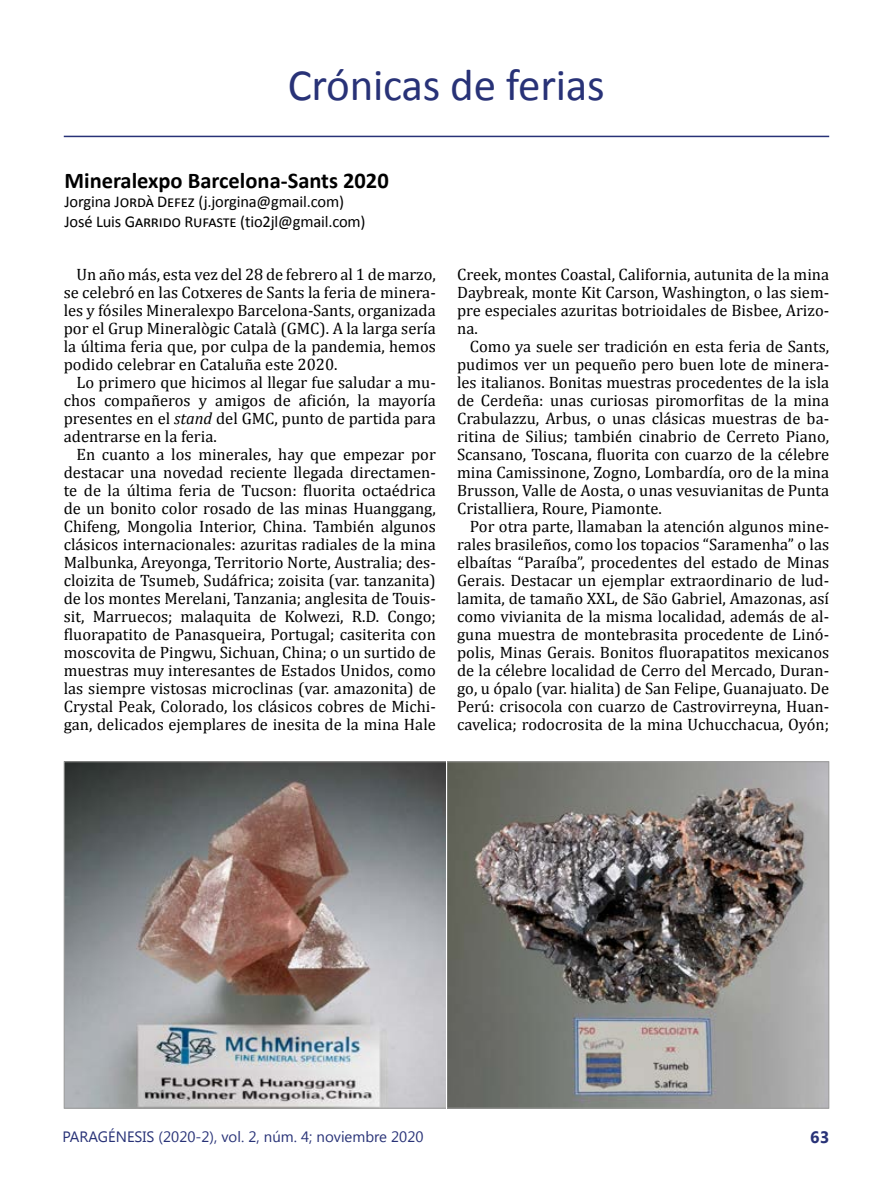
<style>
.page{position:relative;width:893px;height:1191px;background:#fff}
.page>*{position:absolute;margin:0;border:0;box-sizing:border-box;transform-origin:0 0}
.t1{font:45px "Calibri";letter-spacing:-.005em;color:#283277}
.t2{font:700 22.5px "Calibri";color:#000}
.t3{font:16.5px/18px "Cambria";color:#000;text-align:justify}
.t4{font:16.5px/19.8px "Calibri";letter-spacing:-.01em;color:#000}
.t5{font:700 16.5px "Segoe UI";color:#283277}
.t6{font:15px "Segoe UI";color:#283277}
.s1{font-style:italic}
</style>
<div class="page">
<hr style="left:64px;top:136px;width:765px;height:1px;background:#283277">
<img style="left:66px;top:763px;width:761px;height:343px">
<hr style="left:446px;top:760px;width:1px;height:350px;background:#fff">
<h1 class="t1" style="left:288px;top:56px;width:319px">Crónicas de ferias</h1>
<h2 class="t2" style="left:65px;top:166px;width:326px">Mineralexpo Barcelona-Sants 2020</h2>
<p class="t4" style="left:65px;top:192px;width:303px">Jorgina Jordà Defez (j.jorgina@gmail.com)<br>José Luis Garrido Rufaste (tio2jl@gmail.com)</p>
<p class="t3" style="left:64px;top:265px;width:374px;text-indent:13px">Un año más, esta vez del 28 de febrero al 1 de marzo, se celebró en las Cotxeres de Sants la feria de minera&shy;les y fósiles Mineralexpo Barcelona-Sants, organizada por el Grup Mineralògic Català (GMC). A la larga sería la última feria que, por culpa de la pandemia, hemos podido celebrar en Cataluña este 2020.</p>
<p class="t3" style="left:64px;top:373px;width:374px;text-indent:13px">Lo primero que hicimos al llegar fue saludar a mu&shy;chos compañeros y amigos de afición, la mayoría presentes en el <span class="s1">stand</span> del GMC, punto de partida para adentrarse en la feria.</p>
<p class="t3" style="left:64px;top:445px;width:374px;text-indent:13px">En cuanto a los minerales, hay que empezar por destacar una novedad reciente llegada directamen&shy;te de la última feria de Tucson: fluorita octaédrica de un bonito color rosado de las minas Huanggang, Chifeng, Mongolia Interior, China. También algunos clásicos internacionales: azuritas radiales de la mina Malbunka, Areyonga, Territorio Norte, Australia; des&shy;cloizita de Tsumeb, Sudáfrica; zoisita (var. tanzanita) de los montes Merelani, Tanzania; anglesita de Touis&shy;sit, Marruecos; malaquita de Kolwezi, R.D. Congo; fluorapatito de Panasqueira, Portugal; casiterita con moscovita de Pingwu, Sichuan, China; o un surtido de muestras muy interesantes de Estados Unidos, como las siempre vistosas microclinas (var. amazonita) de Crystal Peak, Colorado, los clásicos cobres de Michi&shy;gan, delicados ejemplares de inesita de la mina Hale</p>
<p class="t3" style="left:457px;top:265px;width:374px">Creek, montes Coastal, California, autunita de la mina Daybreak, monte Kit Carson, Washington, o las siem&shy;pre especiales azuritas botrioidales de Bisbee, Arizo&shy;na.</p>
<p class="t3" style="left:457px;top:337px;width:374px;text-indent:13px">Como ya suele ser tradición en esta feria de Sants, pudimos ver un pequeño pero buen lote de minera&shy;les italianos. Bonitas muestras procedentes de la isla de Cerdeña: unas curiosas piromorfitas de la mina Crabulazzu, Arbus, o unas clásicas muestras de ba&shy;ritina de Silius; también cinabrio de Cerreto Piano, Scansano, Toscana, fluorita con cuarzo de la célebre mina Camissinone, Zogno, Lombardía, oro de la mina Brusson, Valle de Aosta, o unas vesuvianitas de Punta Cristalliera, Roure, Piamonte.</p>
<p class="t3" style="left:457px;top:517px;width:374px;text-indent:13px">Por otra parte, llamaban la atención algunos mine&shy;rales brasileños, como los topacios “Saramenha” o las elbaítas “Paraíba”, procedentes del estado de Minas Gerais. Destacar un ejemplar extraordinario de lud&shy;lamita, de tamaño XXL, de São Gabriel, Amazonas, así como vivianita de la misma localidad, además de al&shy;guna muestra de montebrasita procedente de Linó&shy;polis, Minas Gerais. Bonitos fluorapatitos mexicanos de la célebre localidad de Cerro del Mercado, Duran&shy;go, u ópalo (var. hialita) de San Felipe, Guanajuato. De Perú: crisocola con cuarzo de Castrovirreyna, Huan&shy;cavelica; rodocrosita de la mina Uchucchacua, Oyón;</p>
<p class="t6" style="left:63px;top:1126px;width:362px">PARAGÉNESIS (2020-2), vol. 2, núm. 4; noviembre 2020</p>
<p class="t5" style="left:810px;top:1125px;width:20px">63</p>
</div>
